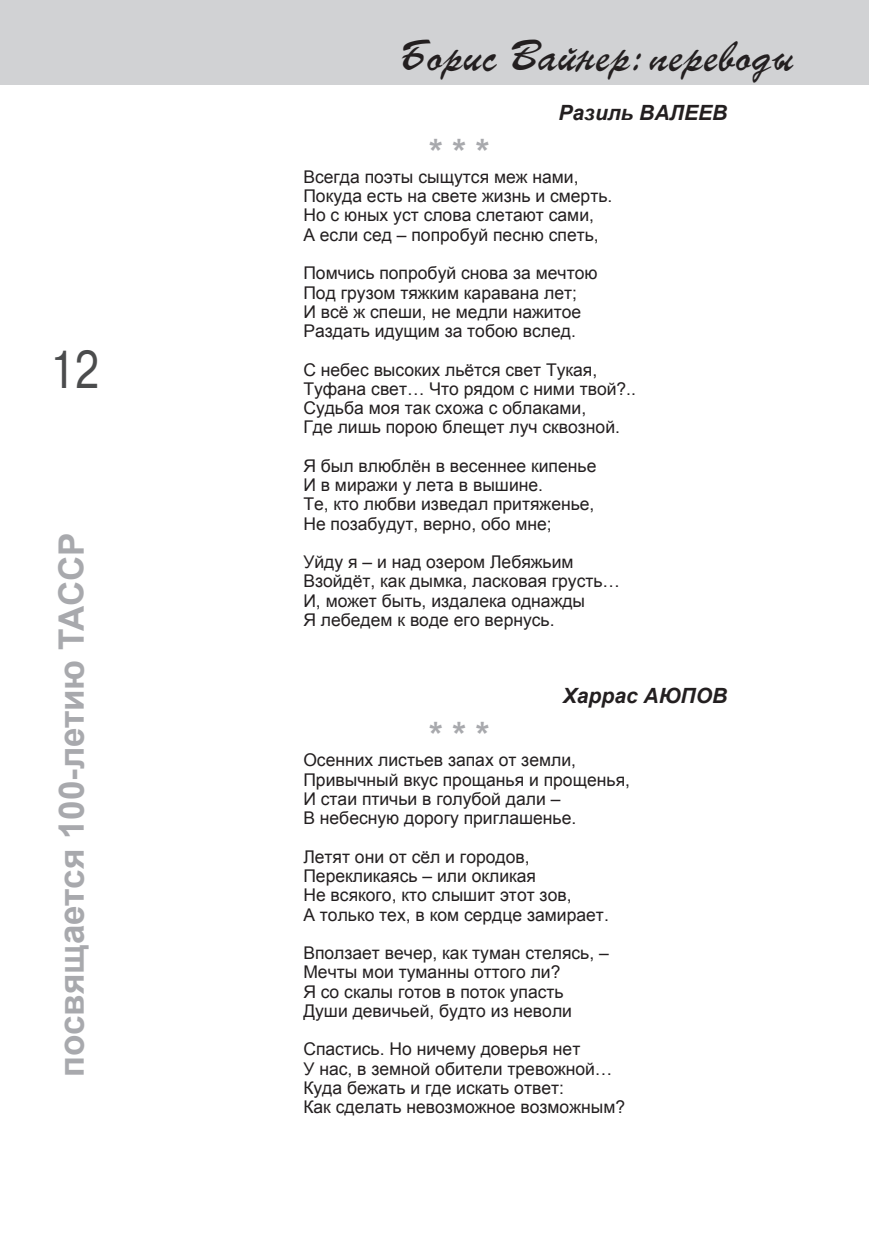
<style>
.page{position:relative;width:869px;height:1241px;background:#fff}
.page>*{position:absolute;margin:0;border:0;box-sizing:border-box;transform-origin:0 0}
.t1{font:49px "TT Arial";color:#4b4c4d;scale:.8 1}
.t2{font:42px "TT Parsec";color:#231f20}
.t3{font:700 35px "Arial";color:#a8a9ad}
.t4{font:italic 700 21px "Arial";color:#231f20}
.t5{font:17.5px/19.2px "Arial";color:#231f20}
</style>
<div class="page">
<div style="left:0;top:0;width:868px;height:84px;background:#d1d2d4"></div>
<h1 class="t1" style="left:50px;top:342px;width:63px">12</h1>
<h3 class="t3" style="left:52px;top:1076px;width:546px;rotate:-90deg">посвящается-100-летию-ТАССР</h3>
<h2 class="t2" style="left:397px;top:32px;width:398px">Борис Вайнер: переводы</h2>
<p class="t4" style="left:558px;top:100px;width:170px">Разиль ВАЛЕЕВ</p>
<h3 class="t3" style="left:429px;top:132px;width:62px">***</h3>
<p class="t5" style="left:303px;top:167px;width:310px">Всегда поэты сыщутся меж нами,<br>Покуда есть на свете жизнь и смерть.<br>Но с юных уст слова слетают сами,<br>А если сед – попробуй песню спеть,</p>
<p class="t5" style="left:303px;top:263px;width:295px">Помчись попробуй снова за мечтою<br>Под грузом тяжким каравана лет;<br>И всё ж спеши, не медли нажитое<br>Раздать идущим за тобою вслед.</p>
<p class="t5" style="left:303px;top:360px;width:334px">С небес высоких льётся свет Тукая, Туфана свет… Что рядом с ними твой?..<br>Судьба моя так схожа с облаками,<br>Где лишь порою блещет луч сквозной.</p>
<p class="t5" style="left:303px;top:456px;width:294px">Я был влюблён в весеннее кипенье<br>И в миражи у лета в вышине.<br>Те, кто любви изведал притяженье,<br>Не позабудут, верно, обо мне;</p>
<p class="t5" style="left:303px;top:552px;width:318px">Уйду я – и над озером Лебяжьим<br>Взойдёт, как дымка, ласковая грусть…<br>И, может быть, издалека однажды<br>Я лебедем к воде его вернусь.</p>
<p class="t4" style="left:562px;top:684px;width:166px">Харрас АЮПОВ</p>
<h3 class="t3" style="left:429px;top:715px;width:62px">***</h3>
<p class="t5" style="left:303px;top:750px;width:328px">Осенних листьев запах от земли,<br>Привычный вкус прощанья и прощенья,<br>И стаи птичьи в голубой дали –<br>В небесную дорогу приглашенье.</p>
<p class="t5" style="left:303px;top:846px;width:307px">Летят они от сёл и городов,<br>Перекликаясь – или окликая<br>Не всякого, кто слышит этот зов,<br>А только тех, в ком сердце замирает.</p>
<p class="t5" style="left:303px;top:943px;width:307px">Вползает вечер, как туман стелясь, –<br>Мечты мои туманны оттого ли?<br>Я со скалы готов в поток упасть<br>Души девичьей, будто из неволи</p>
<p class="t5" style="left:303px;top:1039px;width:323px">Спастись. Но ничему доверья нет<br>У нас, в земной обители тревожной… Куда бежать и где искать ответ:<br>Как сделать невозможное возможным?</p>
</div>
